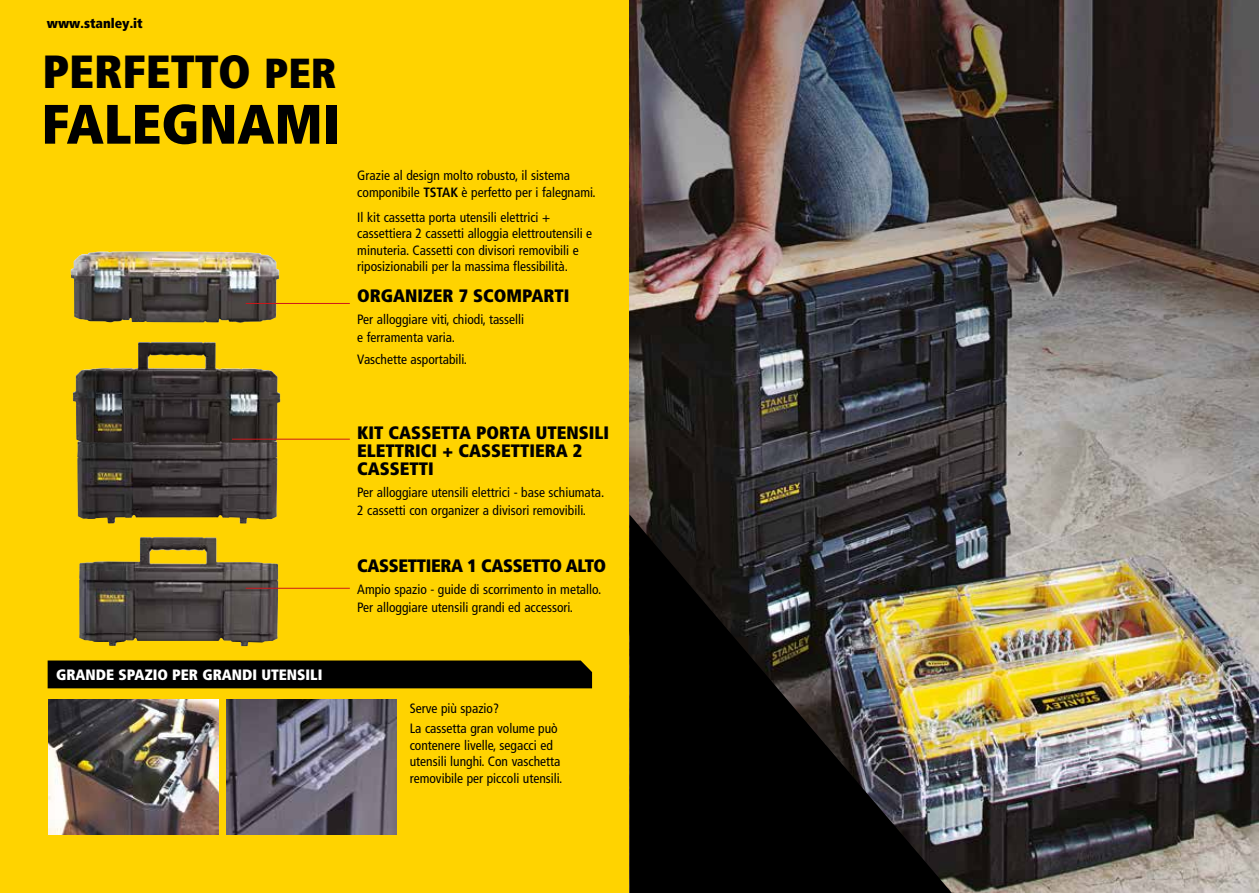
<style>
.page{position:relative;width:1259px;height:893px;background:#ffd300}
.page>*{position:absolute;margin:0;border:0;box-sizing:border-box;transform-origin:0 0}
.t1{font:900 condensed 55.5px "Frutiger LT Pro";color:#000}
.t2{font:900 condensed 46.5px "Frutiger LT Pro";color:#000}
.t3{font:900 condensed 18px/18px "Frutiger LT Pro";color:#000}
.t4{font:900 condensed 18px "Frutiger LT Pro";letter-spacing:-.02em;color:#000}
.t5{font:900 condensed 15px "Frutiger LT Pro";color:#fff}
.t6{font:condensed 13.5px/16.5px "Frutiger LT Pro";color:#000}
.t7{font:900 condensed 13.5px "Frutiger LT Pro";color:#000}
.s1{font-size:42px}
.s2{font-weight:700}
</style>
<div class="page">
<img style="left:629px;top:0;width:630px;height:893px">
<img style="left:629px;top:514px;width:323px;height:379px">
<img style="left:77px;top:442px;width:201px;height:82px">
<img style="left:73px;top:342px;width:207px;height:100px">
<img style="left:71px;top:251px;width:208px;height:72px">
<img style="left:48px;top:700px;width:171px;height:134px">
<img style="left:226px;top:700px;width:170px;height:134px">
<img style="left:79px;top:537px;width:199px;height:109px">
<hr style="left:232px;top:439px;width:118px;height:1px;background:#cd171a">
<hr style="left:246px;top:303px;width:104px;height:1px;background:#cd171a">
<div style="left:48px;top:660px;width:544px;height:28px;background:#000"></div>
<hr style="left:246px;top:588px;width:104px;height:1px;background:#cd171a">
<p class="t7" style="left:47px;top:15px;width:97px">www.stanley.it</p>
<h2 class="t2" style="left:43px;top:44px;width:296px">PERFETTO <span class="s1">PER</span></h2>
<h1 class="t1" style="left:41px;top:90px;width:300px">FALEGNAMI</h1>
<p class="t6" style="left:357px;top:167px;width:240px">Grazie al design molto robusto, il sistema componibile <span class="s2">TSTAK</span> è perfetto per i falegnami.</p>
<p class="t6" style="left:357px;top:209px;width:236px">Il kit cassetta porta utensili elettrici + cassettiera 2 cassetti alloggia elettroutensili e minuteria. Cassetti con divisori removibili e riposizionabili per la massima flessibilità.</p>
<h3 class="t3" style="left:357px;top:286px;width:214px">ORGANIZER 7 SCOMPARTI</h3>
<p class="t6" style="left:357px;top:310px;width:168px;line-height:18px">Per alloggiare viti, chiodi, tasselli e ferramenta varia.</p>
<p class="t6" style="left:357px;top:351px;width:111px">Vaschette asportabili.</p>
<p class="t5" style="left:56px;top:666px;width:268px">GRANDE SPAZIO PER GRANDI UTENSILI</p>
<h3 class="t3" style="left:357px;top:423px;width:253px">KIT CASSETTA PORTA UTENSILI<br>ELETTRICI + CASSETTIERA 2<br>CASSETTI</h3>
<p class="t6" style="left:357px;top:483px;width:249px;line-height:18px">Per alloggiare utensili elettrici - base schiumata.<br>2 cassetti con organizer a divisori removibili.</p>
<h3 class="t4" style="left:357px;top:554px;width:250px">CASSETTIERA 1 CASSETTO ALTO</h3>
<p class="t6" style="left:357px;top:580px;width:246px;line-height:18px">Ampio spazio - guide di scorrimento in metallo.<br>Per alloggiare utensili grandi ed accessori.</p>
<p class="t6" style="left:410px;top:698px;width:149px;line-height:20.7px">Serve più spazio?<br>La cassetta gran volume può</p>
<p class="t6" style="left:410px;top:737px;width:154px">contenere livelle, segacci ed utensili lunghi. Con vaschetta removibile per piccoli utensili.</p>
</div>
